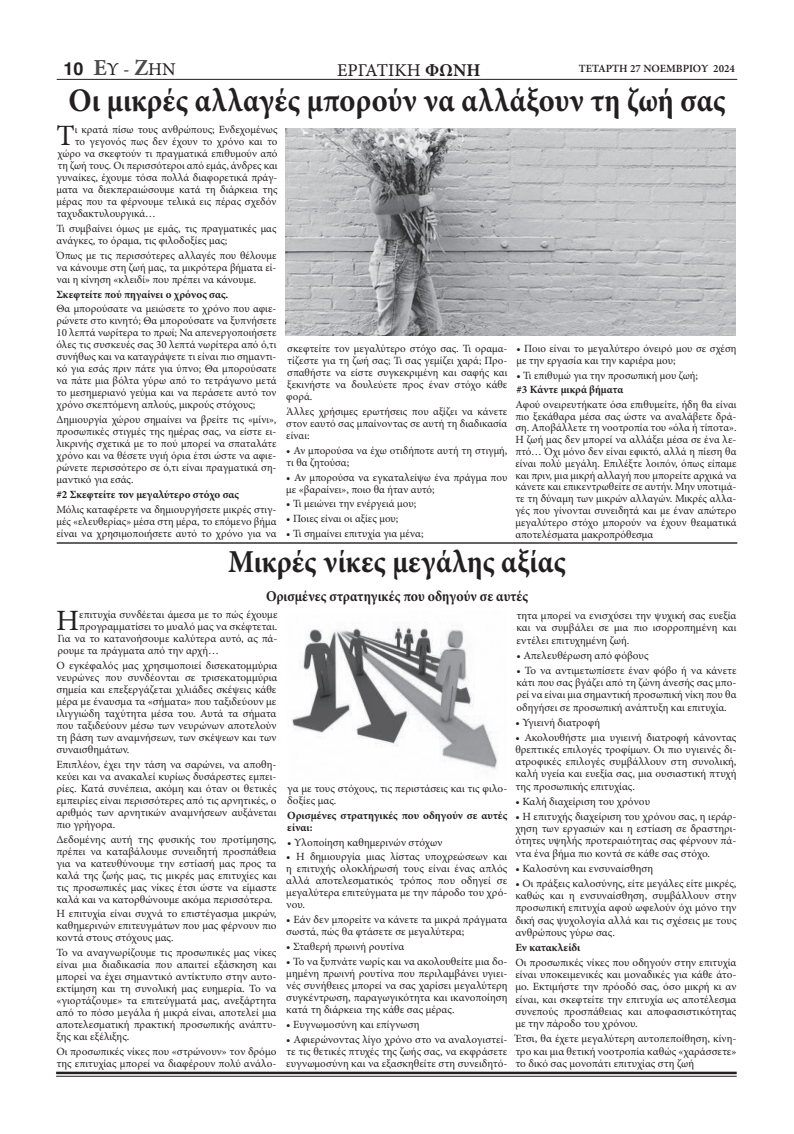
<style>
.page{position:relative;width:794px;height:1134px;background:#fff}
.page>*{position:absolute;margin:0;border:0;box-sizing:border-box;transform-origin:0 0}
.t1{font:700 33px "Minion Pro";letter-spacing:.005em;color:#231f20;scale:.92 1}
.t2{font:700 32px "Minion Pro";letter-spacing:.005em;color:#231f20;scale:.92 1}
.t3{font:29.5px "Minion Pro";color:#231f20}
.t4{font:18px "Minion Pro Capt";color:#231f20}
.t5{font:700 18px "Helvetica";color:#231f20}
.t6{font:700 15px "Minion Pro";color:#231f20;scale:.92 1}
.t7{font:11px/12px "Minion Pro";color:#231f20;text-align:justify}
.t8{font:700 11px/12px "Minion Pro";color:#231f20}
.t9{font:600 11px "Minion Pro";color:#231f20}
.s1{font-family:"Minion Pro";font-weight:700;font-size:23px;color:#4b4c4d}
.s2{font-family:"Minion Pro";font-weight:700}
</style>
<div class="page">
<hr style="left:57px;top:542px;width:680px;height:2px;background:#231f20">
<img style="left:292px;top:624px;width:206px;height:146px">
<img style="left:285px;top:129px;width:450px;height:207px">
<hr style="left:56px;top:1072px;width:680px;height:2px;background:#231f20">
<hr style="left:56px;top:1076px;width:680px;height:1px;background:#231f20">
<hr style="left:57px;top:79px;width:680px;height:1px;background:#231f20">
<p class="t5" style="left:63px;top:58px;width:22px">10</p>
<p class="t4" style="left:93px;top:58px;width:84px"><span class="s1">Ε</span>Υ - <span class="s1">Ζ</span>ΗΝ</p>
<p class="t4" style="left:337px;top:59px;width:145px">ΕΡΓΑΤΙΚΗ <span class="s2">ΦΩΝΗ</span></p>
<p class="t9" style="left:579px;top:61px;width:158px">ΤΕΤΑΡΤΗ 27 ΝΟΕΜΒΡΙΟΥ 2024</p>
<p class="t1" style="left:68px;top:77px;width:716px">Οι μικρές αλλαγές μπορούν να αλλάξουν τη ζωή σας</p>
<p class="t3" style="left:57px;top:116px;width:20px">Τ</p>
<p class="t7" style="left:75px;top:124px;width:204px">ι κρατά πίσω τους ανθρώπους; Ενδεχομένως</p>
<p class="t7" style="left:75px;top:136px;width:204px">το γεγονός πως δεν έχουν το χρόνο και το</p>
<p class="t7" style="left:57px;top:148px;width:221px">χώρο να σκεφτούν τι πραγματικά επιθυμούν από</p>
<p class="t7" style="left:57px;top:160px;width:221px">τη ζωή τους. Οι περισσότεροι από εμάς, άνδρες και</p>
<p class="t7" style="left:56px;top:172px;width:223px">γυναίκες, έχουμε τόσα πολλά διαφορετικά πράγ-</p>
<p class="t7" style="left:56px;top:184px;width:222px">ματα να διεκπεραιώσουμε κατά τη διάρκεια της</p>
<p class="t7" style="left:56px;top:196px;width:221px">μέρας που τα φέρνουμε τελικά εις πέρας σχεδόν</p>
<p class="t7" style="left:56px;top:208px;width:101px">ταχυδακτυλουργικά…</p>
<p class="t7" style="left:56px;top:222px;width:221px">Τι συμβαίνει όμως με εμάς, τις πραγματικές μας ανάγκες, το όραμα, τις φιλοδοξίες μας;</p>
<p class="t7" style="left:56px;top:249px;width:222px">Όπως με τις περισσότερες αλλαγές που θέλουμε να κάνουμε στη ζωή μας, τα μικρότερα βήματα εί&shy;ναι η κίνηση «κλειδί» που πρέπει να κάνουμε.</p>
<p class="t8" style="left:56px;top:288px;width:173px">Σκεφτείτε πού πηγαίνει ο χρόνος σας.</p>
<p class="t7" style="left:56px;top:303px;width:222px">Θα μπορούσατε να μειώσετε το χρόνο που αφιε&shy;ρώνετε στο κινητό; Θα μπορούσατε να ξυπνήσετε 10 λεπτά νωρίτερα το πρωί; Να απενεργοποιήσετε όλες τις συσκευές σας 30 λεπτά νωρίτερα από ό,τι συνήθως και να καταγράψετε τι είναι πιο σημαντι&shy;κό για εσάς πριν πάτε για ύπνο; Θα μπορούσατε να πάτε μια βόλτα γύρω από το τετράγωνο μετά το μεσημεριανό γεύμα και να περάσετε αυτό τον χρόνο σκεπτόμενη απλούς, μικρούς στόχους;</p>
<p class="t7" style="left:56px;top:414px;width:222px">Δημιουργία χώρου σημαίνει να βρείτε τις «μίνι», προσωπικές στιγμές της ημέρας σας, να είστε ει&shy;λικρινής σχετικά με το πού μπορεί να σπαταλάτε χρόνο και να θέσετε υγιή όρια έτσι ώστε να αφιε&shy;ρώνετε περισσότερο σε ό,τι είναι πραγματικά ση&shy;μαντικό για εσάς.</p>
<p class="t8" style="left:56px;top:488px;width:184px">#2 Σκεφτείτε τον μεγαλύτερο στόχο σας</p>
<p class="t7" style="left:56px;top:503px;width:222px">Μόλις καταφέρετε να δημιουργήσετε μικρές στιγ&shy;μές «ελευθερίας» μέσα στη μέρα, το επόμενο βήμα είναι να χρησιμοποιήσετε αυτό το χρόνο για να</p>
<p class="t7" style="left:286px;top:343px;width:223px">σκεφτείτε τον μεγαλύτερο στόχο σας. Τι οραμα&shy;τίζεστε για τη ζωή σας; Τι σας γεμίζει χαρά; Προ&shy;σπαθήστε να είστε συγκεκριμένη και σαφής και ξεκινήστε να δουλεύετε προς έναν στόχο κάθε φορά.</p>
<p class="t7" style="left:286px;top:405px;width:223px">Άλλες χρήσιμες ερωτήσεις που αξίζει να κάνετε στον εαυτό σας μπαίνοντας σε αυτή τη διαδικασία είναι:</p>
<p class="t7" style="left:286px;top:444px;width:223px">• Αν μπορούσα να έχω οτιδήποτε αυτή τη στιγμή, τι θα ζητούσα;</p>
<p class="t7" style="left:286px;top:471px;width:222px">• Αν μπορούσα να εγκαταλείψω ένα πράγμα που με «βαραίνει», ποιο θα ήταν αυτό;</p>
<p class="t7" style="left:286px;top:498px;width:131px">• Τι μειώνει την ενέργειά μου;</p>
<p class="t7" style="left:286px;top:513px;width:114px">• Ποιες είναι οι αξίες μου;</p>
<p class="t7" style="left:286px;top:528px;width:139px">• Τι σημαίνει επιτυχία για μένα;</p>
<p class="t7" style="left:516px;top:343px;width:222px">• Ποιο είναι το μεγαλύτερο όνειρό μου σε σχέση με την εργασία και την καριέρα μου;</p>
<p class="t7" style="left:516px;top:369px;width:183px">• Τι επιθυμώ για την προσωπική μου ζωή;</p>
<p class="t8" style="left:516px;top:383px;width:108px">#3 Κάντε μικρά βήματα</p>
<p class="t7" style="left:515px;top:398px;width:223px">Αφού ονειρευτήκατε όσα επιθυμείτε, ήδη θα είναι πιο ξεκάθαρα μέσα σας ώστε να αναλάβετε δρά&shy;ση. Αποβάλλετε τη νοοτροπία του «όλα ή τίποτα».<br>Η ζωή μας δεν μπορεί να αλλάξει μέσα σε ένα λε&shy;πτό… Όχι μόνο δεν είναι εφικτό, αλλά η πίεση θα είναι πολύ μεγάλη. Επιλέξτε λοιπόν, όπως είπαμε και πριν, μια μικρή αλλαγή που μπορείτε αρχικά να κάνετε και επικεντρωθείτε σε αυτήν. Μην υποτιμά&shy;τε τη δύναμη των μικρών αλλαγών. Μικρές αλλα&shy;γές που γίνονται συνειδητά και με έναν απώτερο μεγαλύτερο στόχο μπορούν να έχουν θεαματικά αποτελέσματα μακροπρόθεσμα</p>
<p class="t2" style="left:228px;top:539px;width:368px">Μικρές νίκες μεγάλης αξίας</p>
<p class="t7" style="left:516px;top:609px;width:222px">τητα μπορεί να ενισχύσει την ψυχική σας ευεξία και να συμβάλει σε μια πιο ισορροπημένη και εντέλει επιτυχημένη ζωή.</p>
<p class="t7" style="left:516px;top:649px;width:134px">• Απελευθέρωση από φόβους</p>
<p class="t7" style="left:516px;top:664px;width:222px">• Το να αντιμετωπίσετε έναν φόβο ή να κάνετε κάτι που σας βγάζει από τη ζώνη άνεσής σας μπο&shy;ρεί να είναι μια σημαντική προσωπική νίκη που θα οδηγήσει σε προσωπική ανάπτυξη και επιτυχία.</p>
<p class="t7" style="left:515px;top:716px;width:86px">• Υγιεινή διατροφή</p>
<p class="t7" style="left:515px;top:731px;width:223px">• Ακολουθήστε μια υγιεινή διατροφή κάνοντας θρεπτικές επιλογές τροφίμων. Οι πιο υγιεινές δι&shy;ατροφικές επιλογές συμβάλλουν στη συνολική, καλή υγεία και ευεξία σας, μια ουσιαστική πτυχή της προσωπικής επιτυχίας.</p>
<p class="t7" style="left:515px;top:795px;width:136px">• Καλή διαχείριση του χρόνου</p>
<p class="t7" style="left:515px;top:810px;width:223px">• Η επιτυχής διαχείριση του χρόνου σας, η ιεράρ&shy;χηση των εργασιών και η εστίαση σε δραστηρι&shy;ότητες υψηλής προτεραιότητας σας φέρνουν πά&shy;ντα ένα βήμα πιο κοντά σε κάθε σας στόχο.</p>
<p class="t7" style="left:515px;top:862px;width:139px">• Καλοσύνη και ενσυναίσθηση</p>
<p class="t7" style="left:515px;top:877px;width:223px">• Οι πράξεις καλοσύνης, είτε μεγάλες είτε μικρές, καθώς και η ενσυναίσθηση, συμβάλλουν στην προσωπική επιτυχία αφού ωφελούν όχι μόνο την δική σας ψυχολογία αλλά και τις σχέσεις με τους ανθρώπους γύρω σας.</p>
<p class="t8" style="left:515px;top:941px;width:66px">Εν κατακλείδι</p>
<p class="t7" style="left:515px;top:956px;width:223px">Οι προσωπικές νίκες που οδηγούν στην επιτυχία είναι υποκειμενικές και μοναδικές για κάθε άτο&shy;μο. Εκτιμήστε την πρόοδό σας, όσο μικρή κι αν είναι, και σκεφτείτε την επιτυχία ως αποτέλεσμα συνεπούς προσπάθειας και αποφασιστικότητας με την πάροδο του χρόνου.</p>
<p class="t7" style="left:515px;top:1033px;width:223px">Έτσι, θα έχετε μεγαλύτερη αυτοπεποίθηση, κίνη&shy;τρο και μια θετική νοοτροπία καθώς «χαράσσετε» το δικό σας μονοπάτι επιτυχίας στη ζωή</p>
<p class="t6" style="left:266px;top:585px;width:286px">Ορισμένες στρατηγικές που οδηγούν σε αυτές</p>
<p class="t3" style="left:56px;top:601px;width:25px">Η</p>
<p class="t7" style="left:79px;top:609px;width:200px">επιτυχία συνδέεται άμεσα με το πώς έχουμε</p>
<p class="t7" style="left:79px;top:621px;width:200px">προγραμματίσει το μυαλό μας να σκέφτεται.</p>
<p class="t7" style="left:57px;top:633px;width:222px">Για να το κατανοήσουμε καλύτερα αυτό, ας πά-</p>
<p class="t7" style="left:57px;top:645px;width:163px">ρουμε τα πράγματα από την αρχή…</p>
<p class="t7" style="left:56px;top:659px;width:223px">Ο εγκέφαλός μας χρησιμοποιεί δισεκατομμύρια νευρώνες που συνδέονται σε τρισεκατομμύρια σημεία και επεξεργάζεται χιλιάδες σκέψεις κάθε μέρα με έναυσμα τα «σήματα» που ταξιδεύουν με ιλιγγιώδη ταχύτητα μέσα του. Αυτά τα σήματα που ταξιδεύουν μέσω των νευρώνων αποτελούν τη βάση των αναμνήσεων, των σκέψεων και των συναισθημάτων.</p>
<p class="t7" style="left:56px;top:758px;width:222px">Επιπλέον, έχει την τάση να σαρώνει, να αποθη&shy;κεύει και να ανακαλεί κυρίως δυσάρεστες εμπει&shy;ρίες. Κατά συνέπεια, ακόμη και όταν οι θετικές εμπειρίες είναι περισσότερες από τις αρνητικές, ο αριθμός των αρνητικών αναμνήσεων αυξάνεται πιο γρήγορα.</p>
<p class="t7" style="left:56px;top:833px;width:222px">Δεδομένης αυτή της φυσικής του προτίμησης, πρέπει να καταβάλουμε συνειδητή προσπάθεια για να κατευθύνουμε την εστίασή μας προς τα καλά της ζωής μας, τις μικρές μας επιτυχίες και τις προσωπικές μας νίκες έτσι ώστε να είμαστε καλά και να κατορθώνουμε ακόμα περισσότερα.</p>
<p class="t7" style="left:56px;top:908px;width:222px">Η επιτυχία είναι συχνά το επιστέγασμα μικρών, καθημερινών επιτευγμάτων που μας φέρνουν πιο κοντά στους στόχους μας.</p>
<p class="t7" style="left:56px;top:947px;width:222px">Το να αναγνωρίζουμε τις προσωπικές μας νίκες είναι μια διαδικασία που απαιτεί εξάσκηση και μπορεί να έχει σημαντικό αντίκτυπο στην αυτο&shy;εκτίμηση και τη συνολική μας ευημερία. Το να «γιορτάζουμε» τα επιτεύγματά μας, ανεξάρτητα από το πόσο μεγάλα ή μικρά είναι, αποτελεί μια αποτελεσματική πρακτική προσωπικής ανάπτυ&shy;ξης και εξέλιξης.</p>
<p class="t7" style="left:56px;top:1046px;width:222px">Οι προσωπικές νίκες που «στρώνουν» τον δρόμο της επιτυχίας μπορεί να διαφέρουν πολύ ανάλο-</p>
<p class="t7" style="left:287px;top:782px;width:222px">γα με τους στόχους, τις περιστάσεις και τις φιλο&shy;δοξίες μας.</p>
<p class="t8" style="left:287px;top:809px;width:222px">Ορισμένες στρατηγικές που οδηγούν σε αυτές είναι:</p>
<p class="t7" style="left:287px;top:836px;width:157px">• Υλοποίηση καθημερινών στόχων</p>
<p class="t7" style="left:286px;top:851px;width:223px">• Η δημιουργία μιας λίστας υποχρεώσεων και η επιτυχής ολοκλήρωσή τους είναι ένας απλός αλλά αποτελεσματικός τρόπος που οδηγεί σε μεγαλύτερα επιτεύγματα με την πάροδο του χρό&shy;νου.</p>
<p class="t7" style="left:286px;top:914px;width:223px">• Εάν δεν μπορείτε να κάνετε τα μικρά πράγματα σωστά, πώς θα φτάσετε σε μεγαλύτερα;</p>
<p class="t7" style="left:286px;top:940px;width:120px">• Σταθερή πρωινή ρουτίνα</p>
<p class="t7" style="left:286px;top:955px;width:223px">• Το να ξυπνάτε νωρίς και να ακολουθείτε μια δο&shy;μημένη πρωινή ρουτίνα που περιλαμβάνει υγιει&shy;νές συνήθειες μπορεί να σας χαρίσει μεγαλύτερη συγκέντρωση, παραγωγικότητα και ικανοποίηση κατά τη διάρκεια της κάθε σας μέρας.</p>
<p class="t7" style="left:286px;top:1018px;width:135px">• Ευγνωμοσύνη και επίγνωση</p>
<p class="t7" style="left:286px;top:1033px;width:223px">• Αφιερώνοντας λίγο χρόνο στο να αναλογιστεί&shy;τε τις θετικές πτυχές της ζωής σας, να εκφράσετε ευγνωμοσύνη και να εξασκηθείτε στη συνειδητό-</p>
</div>
